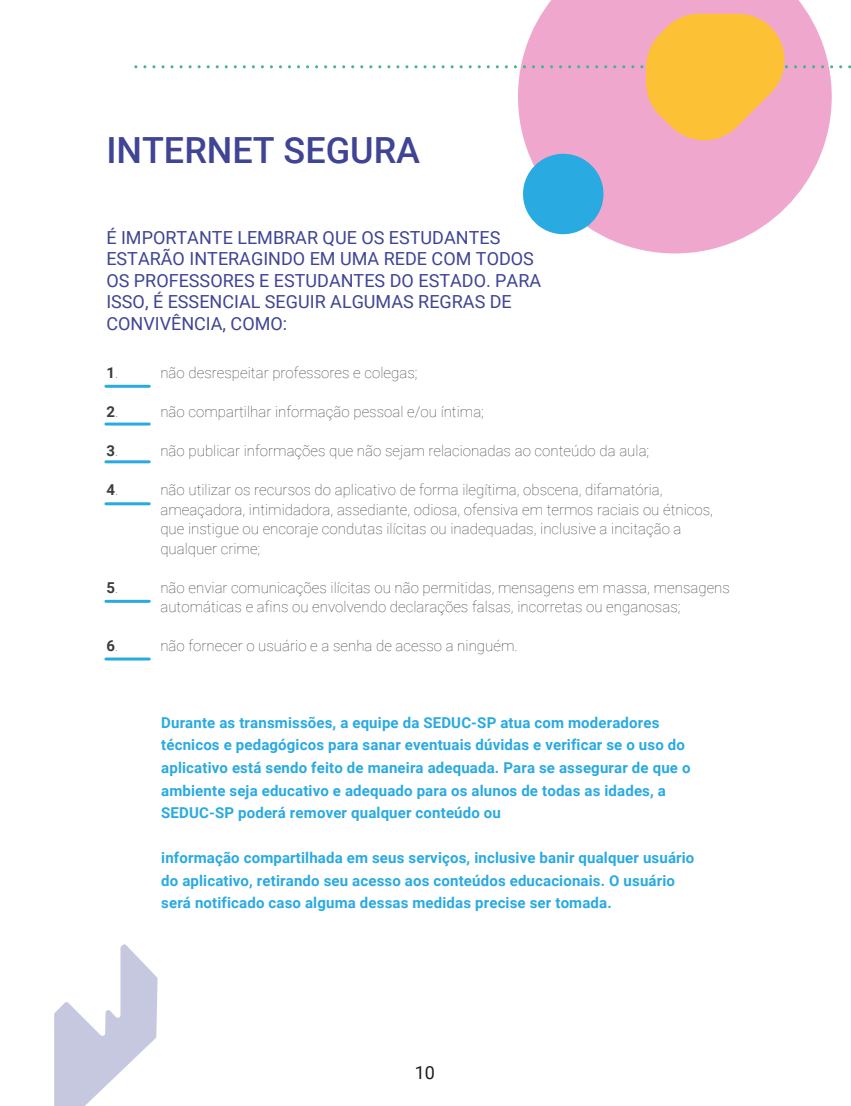
<style>
.page{position:relative;width:851px;height:1106px;background:#fff}
.page>*{position:absolute;margin:0;border:0;box-sizing:border-box;transform-origin:0 0}
.t1{font:500 36px "Roboto";color:#3f4494}
.t2{font:18px/21.6px "Roboto";color:#3f4494}
.t3{font:18px "Roboto";color:#1d1d1b}
.t4{font:100 15px/19.5px "Roboto";color:#3c3c3b}
.t5{font:700 15px/22.5px "Roboto";letter-spacing:.01em;color:#29aae1}
.t6{font:700 15px "Roboto";color:#3c3c3b}
.s1{font-weight:100}
</style>
<div class="page">
<svg style="left:523px;top:0;width:303px;height:253px;fill:#efa7ce"></svg>
<svg style="left:134px;top:14px;width:716px;height:126px"></svg>
<hr style="left:106px;top:385px;width:43px;height:3px;background:#29aae1">
<hr style="left:106px;top:422px;width:43px;height:3px;background:#29aae1">
<hr style="left:106px;top:460px;width:43px;height:3px;background:#29aae1">
<hr style="left:106px;top:502px;width:43px;height:3px;background:#29aae1">
<hr style="left:106px;top:600px;width:43px;height:3px;background:#29aae1">
<hr style="left:106px;top:657px;width:43px;height:3px;background:#29aae1">
<div style="left:523px;top:154px;width:80px;height:80px;background:#29aae1;border-radius:50%"></div>
<svg style="left:54px;top:944px;width:103px;height:162px"></svg>
<h1 class="t1" style="left:106px;top:125px;width:315px">INTERNET SEGURA</h1>
<p class="t2" style="left:106px;top:226px;width:436px">É IMPORTANTE LEMBRAR QUE OS ESTUDANTES ESTARÃO INTERAGINDO EM UMA REDE COM TODOS OS PROFESSORES E ESTUDANTES DO ESTADO. PARA ISSO, É ESSENCIAL SEGUIR ALGUMAS REGRAS DE CONVIVÊNCIA, COMO:</p>
<p class="t6" style="left:106px;top:362px;width:13px">1<span class="s1">.</span></p>
<p class="t4" style="left:160px;top:363px;width:258px">não desrespeitar professores e colegas;</p>
<p class="t6" style="left:106px;top:401px;width:13px">2<span class="s1">.</span></p>
<p class="t4" style="left:160px;top:402px;width:325px">não compartilhar informação pessoal e/ou íntima;</p>
<p class="t6" style="left:106px;top:440px;width:13px">3<span class="s1">.</span></p>
<p class="t4" style="left:160px;top:441px;width:490px">não publicar informações que não sejam relacionadas ao conteúdo da aula;</p>
<p class="t6" style="left:106px;top:479px;width:13px">4<span class="s1">.</span></p>
<p class="t4" style="left:160px;top:480px;width:554px">não utilizar os recursos do aplicativo de forma ilegítima, obscena, difamatória, ameaçadora, intimidadora, assediante, odiosa, ofensiva em termos raciais ou étnicos, que instigue ou encoraje condutas ilícitas ou inadequadas, inclusive a incitação a qualquer crime;</p>
<p class="t6" style="left:106px;top:577px;width:13px">5<span class="s1">.</span></p>
<p class="t4" style="left:160px;top:577px;width:571px">não enviar comunicações ilícitas ou não permitidas, mensagens em massa, mensagens automáticas e afins ou envolvendo declarações falsas, incorretas ou enganosas;</p>
<p class="t6" style="left:106px;top:635px;width:13px">6<span class="s1">.</span></p>
<p class="t4" style="left:160px;top:636px;width:359px">não fornecer o usuário e a senha de acesso a ninguém.</p>
<p class="t5" style="left:161px;top:711px;width:530px">Durante as transmissões, a equipe da SEDUC-SP atua com moderadores técnicos e pedagógicos para sanar eventuais dúvidas e verificar se o uso do aplicativo está sendo feito de maneira adequada. Para se assegurar de que o ambiente seja educativo e adequado para os alunos de todas as idades, a SEDUC-SP poderá remover qualquer conteúdo ou</p>
<p class="t5" style="left:161px;top:846px;width:534px">informação compartilhada em seus serviços, inclusive banir qualquer usuário do aplicativo, retirando seu acesso aos conteúdos educacionais. O usuário será notificado caso alguma dessas medidas precise ser tomada.</p>
<p class="t3" style="left:414px;top:1059px;width:22px">10</p>
</div>
